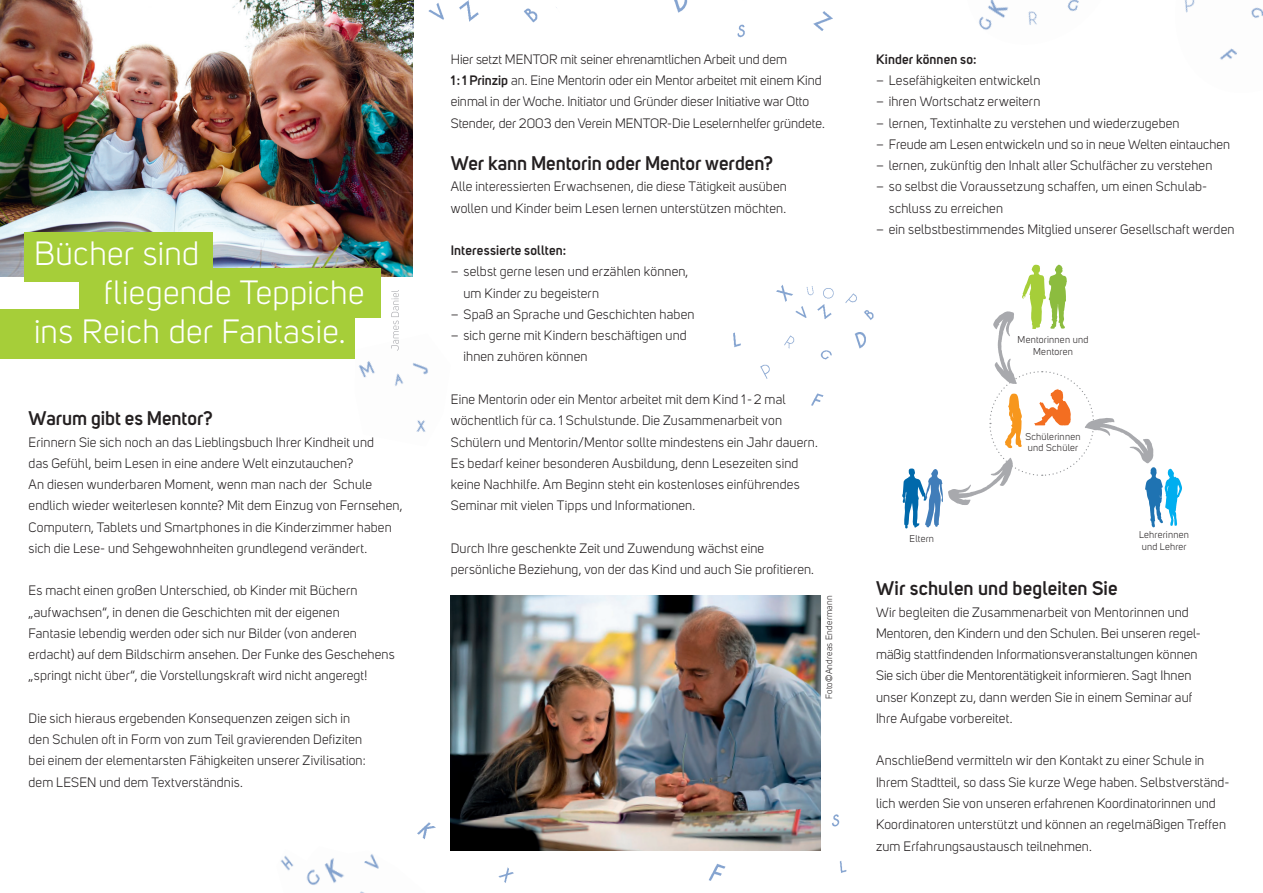
<style>
.page{position:relative;width:1263px;height:893px;background:#fff}
.page>*{position:absolute;margin:0;border:0;box-sizing:border-box;transform-origin:0 0}
.t1{font:33.3px "Uni Sans";letter-spacing:.015em;color:#fff}
.t2{font:600 19.5px "Uni Sans";color:#231f20}
.t3{font:13.5px/21.3px "Uni Sans";letter-spacing:.01em;color:#231f20}
.t4{font:600 13.5px "Uni Sans";letter-spacing:.01em;color:#231f20}
.t5{font:9.75px/11.7px "Uni Sans";letter-spacing:.025em;color:#231f20}
.t6{font:9px "Uni Sans";letter-spacing:.03em;color:#231f20}
.s1{font-weight:600}
</style>
<div class="page">
<img style="left:358px;top:361px;width:70px;height:71px">
<img style="left:417px;top:799px;width:430px;height:84px">
<img style="left:428px;top:0;width:129px;height:23px">
<img style="left:0;top:0;width:414px;height:276px">
<img style="left:674px;top:0;width:159px;height:38px">
<img style="left:1184px;top:0;width:79px;height:60px">
<img style="left:979px;top:0;width:100px;height:30px">
<img style="left:451px;top:595px;width:370px;height:255px">
<svg style="left:753px;top:0;width:50px;height:18px"></svg>
<div style="left:821px;top:68px;width:50px;height:38px;border:2px solid #fff;border-radius:50%"></div>
<div style="left:24px;top:232px;width:189px;height:49px;background:#a6ce39"></div>
<div style="left:79px;top:268px;width:302px;height:50px;background:#a6ce39"></div>
<div style="left:0;top:309px;width:354px;height:50px;background:#a6ce39"></div>
<svg style="left:391px;top:290px;width:8px;height:61px"></svg>
<svg style="left:902px;top:264px;width:280px;height:265px"></svg>
<img style="left:733px;top:285px;width:141px;height:121px">
<img style="left:280px;top:846px;width:145px;height:47px">
<h1 class="t1" style="left:34px;top:234px;width:167px">Bücher sind</h1>
<h1 class="t1" style="left:104px;top:273px;width:262px">fliegende Teppiche</h1>
<h1 class="t1" style="left:34px;top:312px;width:313px">ins Reich der Fantasie.</h1>
<h2 class="t2" style="left:29px;top:407px;width:186px">Warum gibt es Mentor?</h2>
<p class="t3" style="left:29px;top:431px;width:375px">Erinnern Sie sich noch an das Lieblingsbuch Ihrer Kindheit und<br>das Gefühl, beim Lesen in eine andere Welt einzutauchen?<br>An diesen wunderbaren Moment, wenn man nach der Schule endlich wieder weiterlesen konnte? Mit dem Einzug von Fernsehen, Computern, Tablets und Smartphones in die Kinderzimmer haben sich die Lese- und Sehgewohnheiten grundlegend verändert.</p>
<p class="t3" style="left:29px;top:580px;width:368px">Es macht einen großen Unterschied, ob Kinder mit Büchern „aufwachsen“, in denen die Geschichten mit der eigenen<br>Fantasie lebendig werden oder sich nur Bilder (von anderen erdacht) auf dem Bildschirm ansehen. Der Funke des Geschehens „springt nicht über“, die Vorstellungskraft wird nicht angeregt!</p>
<p class="t3" style="left:29px;top:708px;width:339px">Die sich hieraus ergebenden Konsequenzen zeigen sich in den Schulen oft in Form von zum Teil gravierenden Defiziten bei einem der elementarsten Fähigkeiten unserer Zivilisation: dem LESEN und dem Textverständnis.</p>
<p class="t3" style="left:451px;top:49px;width:375px">Hier setzt MENTOR mit seiner ehrenamtlichen Arbeit und dem<br><span class="s1">1:1 Prinzip</span> an. Eine Mentorin oder ein Mentor arbeitet mit einem Kind einmal in der Woche. Initiator und Gründer dieser Initiative war Otto Stender, der 2003 den Verein MENTOR-Die Leselernhelfer gründete.</p>
<h2 class="t2" style="left:451px;top:152px;width:324px">Wer kann Mentorin oder Mentor werden?</h2>
<p class="t3" style="left:451px;top:176px;width:338px">Alle interessierten Erwachsenen, die diese Tätigkeit ausüben wollen und Kinder beim Lesen lernen unterstützen möchten.</p>
<p class="t4" style="left:451px;top:242px;width:117px">Interessierte sollten:</p>
<p class="t3" style="left:463px;top:261px;width:226px;text-indent:-13px">– selbst gerne lesen und erzählen können, um Kinder zu begeistern</p>
<p class="t3" style="left:451px;top:304px;width:245px">– Spaß an Sprache und Geschichten haben</p>
<p class="t3" style="left:463px;top:325px;width:225px;text-indent:-13px">– sich gerne mit Kindern beschäftigen und ihnen zuhören können</p>
<p class="t3" style="left:451px;top:389px;width:369px">Eine Mentorin oder ein Mentor arbeitet mit dem Kind 1-2 mal wöchentlich für ca. 1 Schulstunde. Die Zusammenarbeit von Schülern und Mentorin/Mentor sollte mindestens ein Jahr dauern.<br>Es bedarf keiner besonderen Ausbildung, denn Lesezeiten sind keine Nachhilfe. Am Beginn steht ein kostenloses einführendes Seminar mit vielen Tipps und Informationen.</p>
<p class="t3" style="left:451px;top:538px;width:365px">Durch Ihre geschenkte Zeit und Zuwendung wächst eine persönliche Beziehung, von der das Kind und auch Sie profitieren.</p>
<p class="t6" style="left:824px;top:699px;width:105px;rotate:-90deg">Foto©Andreas Endermann</p>
<p class="t4" style="left:876px;top:51px;width:102px">Kinder können so:</p>
<p class="t3" style="left:876px;top:70px;width:166px">– Lesefähigkeiten entwickeln</p>
<p class="t3" style="left:876px;top:91px;width:166px">– ihren Wortschatz erweitern</p>
<p class="t3" style="left:876px;top:112px;width:305px">– lernen, Textinhalte zu verstehen und wiederzugeben</p>
<p class="t3" style="left:876px;top:134px;width:355px">– Freude am Lesen entwickeln und so in neue Welten eintauchen</p>
<p class="t3" style="left:876px;top:155px;width:338px">– lernen, zukünftig den Inhalt aller Schulfächer zu verstehen</p>
<p class="t3" style="left:889px;top:176px;width:320px;text-indent:-13px">– so selbst die Voraussetzung schaffen, um einen Schulab&shy;schluss zu erreichen</p>
<p class="t3" style="left:876px;top:219px;width:360px">– ein selbstbestimmendes Mitglied unserer Gesellschaft werden</p>
<p class="t5" style="left:1017px;top:334px;width:72px;text-align:center">Mentorinnen und<br>Mentoren</p>
<p class="t5" style="left:910px;top:532px;width:26px">Eltern</p>
<p class="t5" style="left:1025px;top:430px;width:57px">Schülerinnen und Schüler</p>
<p class="t5" style="left:1139px;top:529px;width:51px">Lehrerinnen und Lehrer</p>
<h2 class="t2" style="left:876px;top:577px;width:243px">Wir schulen und begleiten Sie</h2>
<p class="t3" style="left:876px;top:601px;width:323px">Wir begleiten die Zusammenarbeit von Mentorinnen und Mentoren, den Kindern und den Schulen. Bei unseren regel-‑ mäßig stattfindenden Informationsveranstaltungen können Sie sich über die Mentorentätigkeit informieren. Sagt Ihnen unser Konzept zu, dann werden Sie in einem Seminar auf Ihre Aufgabe vorbereitet.</p>
<p class="t3" style="left:876px;top:750px;width:355px">Anschließend vermitteln wir den Kontakt zu einer Schule in Ihrem Stadtteil, so dass Sie kurze Wege haben. Selbstverständ&shy;lich werden Sie von unseren erfahrenen Koordinatorinnen und Koordinatoren unterstützt und können an regelmäßigen Treffen zum Erfahrungsaustausch teilnehmen.</p>
</div>
